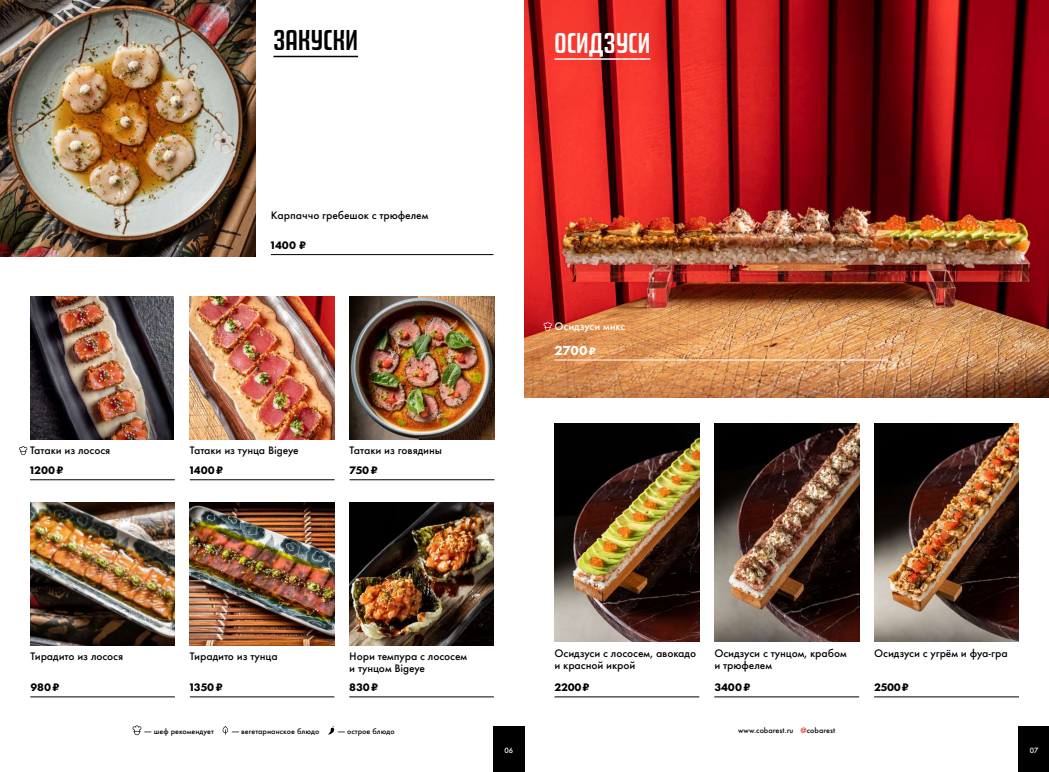
<style>
.page{position:relative;width:1049px;height:772px;background:#fff}
.page>*{position:absolute;margin:0;border:0;box-sizing:border-box;transform-origin:0 0}
.t1{font:30px "Futura Now Display Var";letter-spacing:.01em;color:#fff}
.t2{font:30px "Futura Now Display Var";letter-spacing:.01em;color:#000}
.t3{font:12px "Futura Now Var";color:#fff}
.t4{font:10px/12px "Futura Now Var";letter-spacing:-.01em;color:#000}
.t5{font:10px "Futura Now Var";letter-spacing:-.01em;color:#fff}
.t6{font:7px "Futura Now Var";color:#000}
.t7{font:7px "Futura Now Var";color:#fff}
.s1{font-size:10px}
.s2{color:#e41a16}
</style>
<div class="page">
<img style="left:30px;top:296px;width:144px;height:143px">
<img style="left:190px;top:296px;width:145px;height:143px">
<img style="left:350px;top:296px;width:144px;height:143px">
<svg style="left:19px;top:446px;width:8px;height:9px"></svg>
<hr style="left:30px;top:479px;width:145px;height:1px;background:#000">
<hr style="left:190px;top:479px;width:145px;height:1px;background:#000">
<hr style="left:350px;top:479px;width:144px;height:1px;background:#000">
<img style="left:524px;top:0;width:525px;height:397px">
<img style="left:554px;top:423px;width:145px;height:218px">
<img style="left:714px;top:423px;width:145px;height:218px">
<img style="left:874px;top:423px;width:145px;height:218px">
<hr style="left:554px;top:696px;width:145px;height:1px;background:#000">
<hr style="left:714px;top:696px;width:145px;height:1px;background:#000">
<hr style="left:874px;top:696px;width:145px;height:1px;background:#000">
<hr style="left:554px;top:58px;width:96px;height:2px;background:#fff">
<hr style="left:554px;top:359px;width:333px;height:1px;background:#fff">
<svg style="left:544px;top:322px;width:8px;height:9px"></svg>
<img style="left:30px;top:502px;width:145px;height:143px">
<img style="left:190px;top:502px;width:144px;height:143px">
<img style="left:349px;top:502px;width:145px;height:143px">
<hr style="left:30px;top:696px;width:145px;height:1px;background:#000">
<hr style="left:190px;top:696px;width:144px;height:1px;background:#000">
<hr style="left:349px;top:696px;width:145px;height:1px;background:#000">
<img style="left:0;top:0;width:256px;height:256px">
<hr style="left:273px;top:56px;width:85px;height:1px;background:#000">
<hr style="left:271px;top:254px;width:222px;height:1px;background:#000">
<div style="left:493px;top:726px;width:31px;height:45px;background:#000"></div>
<div style="left:1019px;top:726px;width:30px;height:45px;background:#000"></div>
<svg style="left:328px;top:726px;width:6px;height:8px"></svg>
<svg style="left:133px;top:725px;width:8px;height:9px"></svg>
<svg style="left:222px;top:726px;width:6px;height:8px"></svg>
<h1 class="t2" style="left:274px;top:21px;width:86px">ЗАКУСКИ</h1>
<p class="t4" style="left:271px;top:208px;width:159px">Карпаччо гребешок с трюфелем</p>
<p class="t4" style="left:271px;top:238px;width:36px">1400 ₽</p>
<p class="t4" style="left:30px;top:443px;width:82px">Татаки из лосося</p>
<p class="t4" style="left:190px;top:443px;width:110px">Татаки из тунца Bigeye</p>
<p class="t4" style="left:350px;top:443px;width:94px">Татаки из говядины</p>
<p class="t4" style="left:30px;top:463px;width:35px">1200 ₽</p>
<p class="t4" style="left:190px;top:463px;width:35px">1400 ₽</p>
<p class="t4" style="left:350px;top:463px;width:29px">750 ₽</p>
<h1 class="t1" style="left:555px;top:23px;width:97px">ОСИДЗУСИ</h1>
<p class="t5" style="left:554px;top:318px;width:72px">Осидзуси микс</p>
<p class="t3" style="left:554px;top:340px;width:43px">2700 <span class="s1">₽</span></p>
<p class="t4" style="left:30px;top:649px;width:94px">Тирадито из лосося</p>
<p class="t4" style="left:190px;top:649px;width:89px">Тирадито из тунца</p>
<p class="t4" style="left:349px;top:649px;width:119px">Нори темпура с лососем и тунцом Bigeye</p>
<p class="t4" style="left:30px;top:680px;width:31px">980 ₽</p>
<p class="t4" style="left:190px;top:680px;width:34px">1350 ₽</p>
<p class="t4" style="left:349px;top:680px;width:30px">830 ₽</p>
<p class="t6" style="left:145px;top:725px;width:71px">— шеф рекомендует</p>
<p class="t6" style="left:232px;top:725px;width:89px">— вегетарианское блюдо</p>
<p class="t6" style="left:338px;top:725px;width:58px">— острое блюдо</p>
<p class="t4" style="left:554px;top:645px;width:143px">Осидзуси с лососем, авокадо и красной икрой</p>
<p class="t4" style="left:714px;top:645px;width:134px">Осидзуси с тунцом, крабом и трюфелем</p>
<p class="t4" style="left:874px;top:645px;width:135px">Осидзуси с угрём и фуа-гра</p>
<p class="t4" style="left:554px;top:680px;width:36px">2200 ₽</p>
<p class="t4" style="left:714px;top:680px;width:37px">3400 ₽</p>
<p class="t4" style="left:874px;top:680px;width:36px">2500 ₽</p>
<p class="t6" style="left:738px;top:723px;width:98px">www.cobarest.ru <span class="s2">@</span>cobarest</p>
<p class="t7" style="left:504px;top:743px;width:10px">06</p>
<p class="t7" style="left:1030px;top:743px;width:10px">07</p>
</div>
